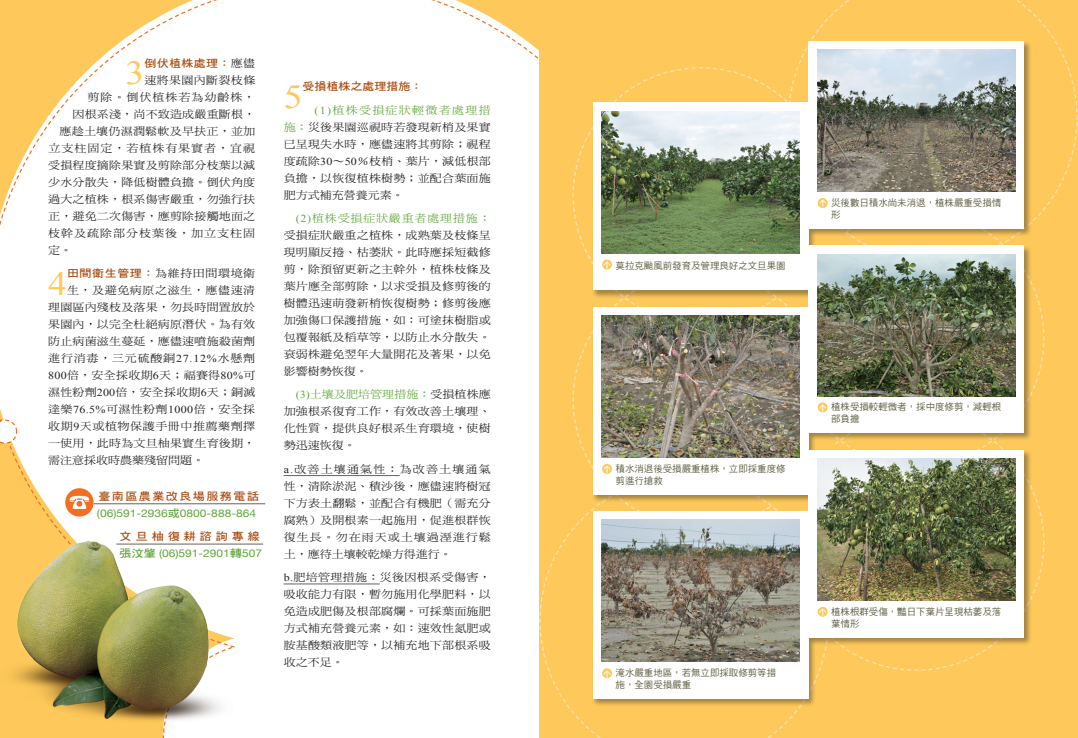
<style>
.page{position:relative;width:1078px;height:738px;background:#fff}
.page>*{position:absolute;margin:0;border:0;box-sizing:border-box;transform-origin:0 0}
.內文-1{font:33.5px "Times New Roman";color:#fec95a;scale:1.12 1}
.內文{font:10.7px/17px "DF Ming Std W5";letter-spacing:.015em;color:#231f20;text-align:justify;scale:1.12 1}
.內文-1-2{font:10.7px "DF Ming Std W5";letter-spacing:.015em;color:#231f20;scale:1.12 1}
.內文-2{font:10.7px "Helvetica Neue";color:#61a73a;scale:1.12 1}
.內文-1-3{font:10.7px "DF Ming Std W5";letter-spacing:.05em;color:#231f20;scale:1.12 1}
.內文-1-4{font:10.7px "DF Ming Std W5";letter-spacing:.08em;color:#231f20;scale:1.12 1}
.內文-1-5{font:10.7px "DF Ming Std W5";letter-spacing:.035em;color:#231f20;scale:1.12 1}
.內文-1-6{font:10.7px "DF Hei Std W7";color:#aa4c0e;scale:1.12 1}
.內文-1-7{font:10.7px "DF Ming Std W5";letter-spacing:.065em;color:#231f20;scale:1.12 1}
.內文-1-8{font:10.7px "DF Ming Std W5";letter-spacing:.045em;color:#231f20;scale:1.12 1}
.內文-1-9{font:10.7px "DF Ming Std W5";letter-spacing:.085em;color:#231f20;scale:1.12 1}
.內文-3{font:10.7px "DF Hei Std W7";letter-spacing:.125em;color:#aa4c0e;scale:1.12 1}
.內文-4{font:10.7px "DF Hei Std W7";letter-spacing:.335em;color:#aa4c0e;scale:1.12 1}
.圖說{font:9.3px/12px "DF Hei Std W5";color:#636248}
.s1{font-family:"DF Ming Std W5"}
.s2{font-family:"DF Ming Std W5";color:#231f20}
.s3{font-family:"DF Hei Std W7";color:#aa4c0e}
.s4{color:#aa4c0e}
.s5{font-family:"Times New Roman"}
.s6{font-family:"DF Hei Std W7"}
.s7{font-family:"Times New Roman";color:#61a73a}
.s8{color:#61a73a}
</style>
<div class="page">
<div style="left:0;top:725px;width:162px;height:12px;background:#fec95a"></div>
<svg style="left:0;top:409px;width:236px;height:230px"></svg>
<svg style="left:0;top:0;width:217px;height:225px"></svg>
<svg style="left:162px;top:646px;width:73px;height:91px"></svg>
<svg style="left:0;top:419px;width:17px;height:24px"></svg>
<img style="left:0;top:513px;width:233px;height:212px">
<hr style="left:283px;top:475px;width:116px;height:1px;background:#636366">
<hr style="left:283px;top:583px;width:97px;height:1px;background:#636366">
<hr style="left:94px;top:503px;width:171px;height:1px;background:#636366">
<hr style="left:116px;top:543px;width:147px;height:1px;background:#636366">
<div style="left:65px;top:488px;width:29px;height:28px;background:#f36e21;border-radius:50%"></div>
<svg style="left:70px;top:495px;width:19px;height:13px"></svg>
<img style="left:431px;top:0;width:646px;height:737px">
<p class="內文-1" style="left:125px;top:54px;width:18px">3</p>
<p class="內文-1-6" style="left:144px;top:57px;width:100px">倒伏植株處理<span class="s1">：</span><span class="s2">應儘</span></p>
<p class="內文-1-2" style="left:144px;top:74px;width:100px">速將果園內斷裂枝條</p>
<p class="內文-1-4" style="left:87px;top:91px;width:151px">剪除。倒伏植株若為幼齡株，</p>
<p class="內文-1-2" style="left:72px;top:108px;width:165px">因根系淺，尚不致造成嚴重斷根，</p>
<p class="內文-1-2" style="left:59px;top:125px;width:176px">應趁土壤仍濕潤鬆軟及早扶正，並加</p>
<p class="內文-1-4" style="left:48px;top:142px;width:186px">立支柱固定，若植株有果實者，宜視</p>
<p class="內文-1-2" style="left:48px;top:159px;width:186px">受損程度摘除果實及剪除部分枝葉以減</p>
<p class="內文-1-2" style="left:48px;top:176px;width:186px">少水分散失，降低樹體負擔。倒伏角度</p>
<p class="內文-1-2" style="left:48px;top:193px;width:186px">過大之植株，根系傷害嚴重，勿強行扶</p>
<p class="內文-1-2" style="left:48px;top:210px;width:186px">正，避免二次傷害，應剪除接觸地面之</p>
<p class="內文-1-9" style="left:48px;top:227px;width:186px">枝幹及疏除部分枝葉後，加立支柱固</p>
<p class="內文-1-2" style="left:48px;top:244px;width:23px">定。</p>
<p class="內文-1" style="left:48px;top:264px;width:18px">4</p>
<p class="內文-1-3" style="left:67px;top:267px;width:169px"><span class="s3">田間衛生管理</span><span class="s4">：</span>為維持田間環境衛</p>
<p class="內文-1-3" style="left:67px;top:284px;width:169px">生，及避免病原之滋生，應儘速清</p>
<p class="內文-1-2" style="left:48px;top:301px;width:186px">理園區內殘枝及落果，勿長時間置放於</p>
<p class="內文-1-2" style="left:48px;top:318px;width:186px">果園內，以完全杜絕病原潛伏。為有效</p>
<p class="內文-1-2" style="left:48px;top:335px;width:186px">防止病菌滋生蔓延，應儘速噴施殺菌劑</p>
<p class="內文-1-7" style="left:48px;top:352px;width:186px">進行消毒，三元硫酸銅<span class="s5">27.12%</span>水懸劑</p>
<p class="內文-1-2" style="left:48px;top:369px;width:186px"><span class="s5">800</span>倍，安全採收期<span class="s5">6</span>天；福賽得<span class="s5">80%</span>可</p>
<p class="內文-1-2" style="left:48px;top:386px;width:186px">濕性粉劑<span class="s5">200</span>倍，安全採收期<span class="s5">6</span>天；銅滅</p>
<p class="內文-1-5" style="left:48px;top:403px;width:186px">達樂<span class="s5">76.5%</span>可濕性粉劑<span class="s5">1000</span>倍，安全採</p>
<p class="內文-1-8" style="left:48px;top:420px;width:186px">收期<span class="s5">9</span>天或植物保護手冊中推薦藥劑擇</p>
<p class="內文-1-2" style="left:48px;top:437px;width:186px">一使用，此時為文旦柚果實生育後期，</p>
<p class="內文-1-2" style="left:48px;top:454px;width:141px">需注意採收時農藥殘留問題。</p>
<p class="內文-3" style="left:98px;top:489px;width:145px">臺南區農業改良場服務電話</p>
<p class="內文-2" style="left:97px;top:506px;width:143px">(06)591-2936<span class="s6">或</span>0800-888-864</p>
<p class="內文-4" style="left:120px;top:530px;width:127px">文旦柚復耕諮詢專線</p>
<p class="內文-2" style="left:120px;top:546px;width:129px"><span class="s6">張汶肇</span> (06)591-2901<span class="s6">轉</span>507</p>
<p class="內文-1" style="left:283px;top:77px;width:18px">5</p>
<p class="內文-1-6" style="left:302px;top:81px;width:109px">受損植株之處理措施<span class="s1">：</span></p>
<p class="內文" style="left:283px;top:101px;width:186px;text-indent:31px"><span class="s7">(1)</span><span class="s8">植株受損症狀輕微者處理措施：</span>災後果園巡視時若發現新梢及果實已呈現失水時，應儘速將其剪除；視程度疏除<span class="s5">30</span>∼<span class="s5">50</span>％枝梢、葉片，減低根部負擔，以恢復植株樹勢；並配合葉面施肥方式補充營養元素。</p>
<p class="內文" style="left:283px;top:209px;width:186px;text-indent:12px"><span class="s7">(2)</span><span class="s8">植株受損症狀嚴重者處理措施：</span>受損症狀嚴重之植株，成熟葉及枝條呈現明顯反捲、枯萎狀。此時應採短截修剪，除預留更新之主幹外，植株枝條及葉片應全部剪除，以求受損及修剪後的樹體迅速萌發新梢恢復樹勢；修剪後應加強傷口保護措施，如：可塗抹樹脂或包覆報紙及稻草等，以防止水分散失。衰弱株避免翌年大量開花及著果，以免影響樹勢恢復。</p>
<p class="內文" style="left:283px;top:385px;width:186px;text-indent:12px"><span class="s7">(3)</span><span class="s8">土壤及肥培管理措施：</span>受損植株應加強根系復育工作，有效改善土壤理、化性質，提供良好根系生育環境，使樹勢迅速恢復。</p>
<p class="內文" style="left:283px;top:460px;width:186px"><span class="s5">a.</span>改善土壤通氣性：為改善土壤通氣性，清除淤泥、積沙後，應儘速將樹冠下方表土翻鬆，並配合有機肥（需充分腐熟）及開根素一起施用，促進根群恢復生長。勿在雨天或土壤過溼進行鬆土，應待土壤較乾燥方得進行。</p>
<p class="內文" style="left:283px;top:568px;width:186px"><span class="s5">b.</span>肥培管理措施：災後因根系受傷害，吸收能力有限，暫勿施用化學肥料，以免造成肥傷及根部腐爛。可採葉面施肥方式補充營養元素，如：速效性氮肥或胺基酸類液肥等，以補充地下部根系吸收之不足。</p>
<p class="圖說" style="left:615px;top:259px;width:171px">莫拉克颱風前發育及管理良好之文旦果園</p>
<p class="圖說" style="left:831px;top:196px;width:171px">災後數日積水尚未消退，植株嚴重受損情形</p>
<p class="圖說" style="left:615px;top:462px;width:171px">積水消退後受損嚴重植株，立即採重度修剪進行搶救</p>
<p class="圖說" style="left:831px;top:400px;width:171px">植株受損較輕微者，採中度修剪，減輕根部負擔</p>
<p class="圖說" style="left:615px;top:666px;width:162px">淹水嚴重地區，若無立即採取修剪等措施，全園受損嚴重</p>
<p class="圖說" style="left:831px;top:604px;width:171px">植株根群受傷，豔日下葉片呈現枯萎及落葉情形</p>
</div>
